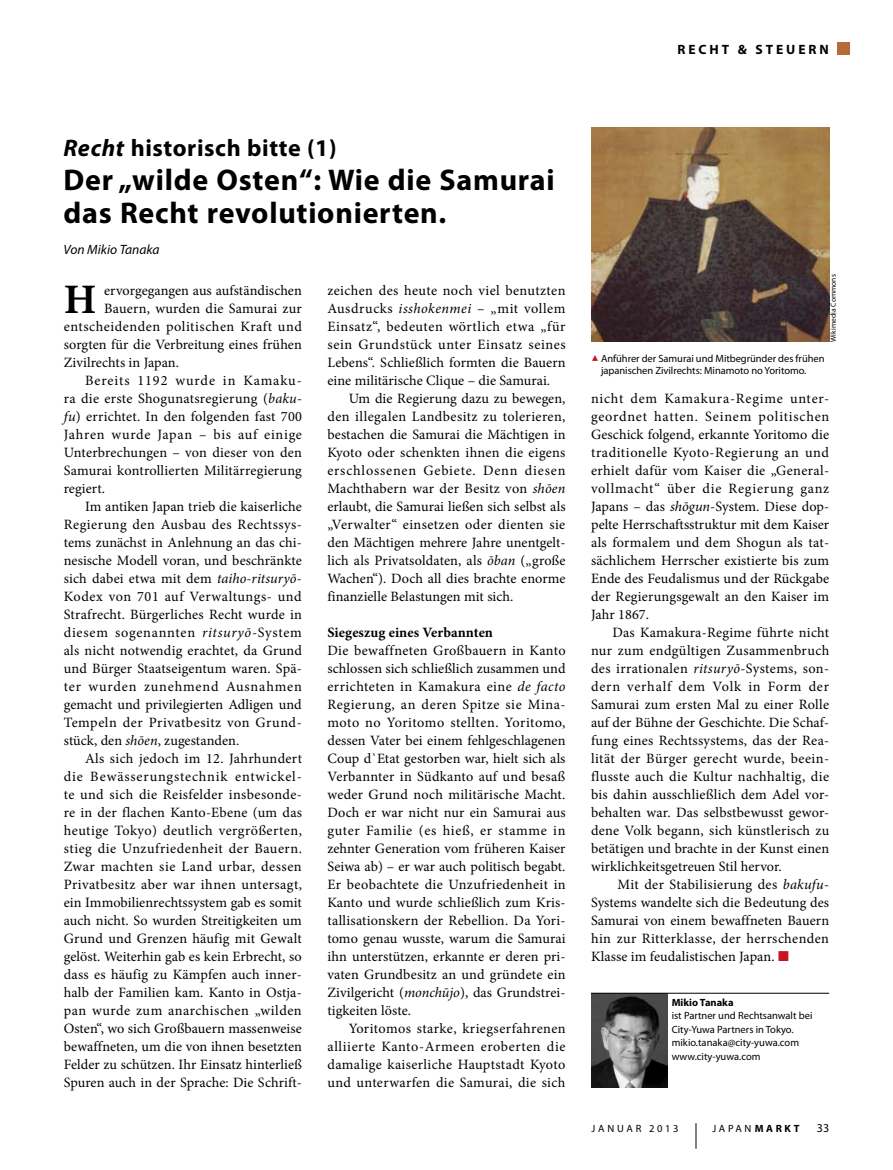
<style>
.page{position:relative;width:893px;height:1170px;background:#fff}
.page>*{position:absolute;margin:0;border:0;box-sizing:border-box;transform-origin:0 0}
.t1{font:700 42px "Minion Pro";color:#000}
.t2{font:700 30px/33px "Myriad Pro";letter-spacing:.025em;color:#000}
.t3{font:700 24px "Myriad Pro";letter-spacing:.025em;color:#000}
.t4{font:14.25px/18px "Minion Pro";letter-spacing:.01em;color:#000;text-align:justify}
.t5{font:14.25px "Minion Pro";letter-spacing:.035em;color:#000}
.t6{font:14.25px "Minion Pro";letter-spacing:.04em;color:#000}
.t7{font:14.25px "Minion Pro";letter-spacing:.03em;color:#000}
.t8{font:14.25px "Minion Pro";letter-spacing:.06em;color:#000}
.t9{font:14.25px "Minion Pro";letter-spacing:.055em;color:#000}
.t10{font:14.25px "Minion Pro";letter-spacing:.05em;color:#000}
.t11{font:14.25px "Minion Pro";letter-spacing:.065em;color:#000}
.t12{font:700 14.25px "Minion Pro";letter-spacing:.005em;color:#000}
.t13{font:italic 13.5px "Myriad Pro";color:#000}
.t14{font:700 13.5px "Myriad Pro";letter-spacing:.22em;color:#000}
.t15{font:12px "Myriad Pro";color:#000}
.t16{font:10.5px/13.5px "Myriad Pro";letter-spacing:-.005em;color:#000}
.t17{font:700 10.5px "Myriad Pro";color:#000}
.t18{font:7.5px "Myriad Pro";letter-spacing:.005em;color:#000}
.s1{font-style:italic}
.s2{color:#c8161d}
.s3{font-weight:700}
</style>
<div class="page">
<svg style="left:696px;top:1123px;width:1px;height:25px"></svg>
<div style="left:837px;top:43px;width:13px;height:12px;background:#b56a38"></div>
<img style="left:591px;top:993px;width:77px;height:94px">
<hr style="left:591px;top:992px;width:238px;height:1px;background:#000">
<img style="left:591px;top:128px;width:238px;height:214px">
<p class="t14" style="left:677px;top:40px;width:153px">r echt &amp; st euer n</p>
<h3 class="t3" style="left:64px;top:132px;width:274px"><span class="s1">Recht</span> historisch bitte (1)</h3>
<h2 class="t2" style="left:64px;top:162px;width:492px">Der „wilde Osten“: Wie die Samurai das Recht revolutionierten.</h2>
<p class="t13" style="left:64px;top:241px;width:97px">Von Mikio Tanaka</p>
<h1 class="t1" style="left:64px;top:270px;width:34px">H</h1>
<p class="t4" style="left:104px;top:281px;width:199px">ervorgegangen aus aufständischen</p>
<p class="t4" style="left:104px;top:299px;width:199px">Bauern, wurden die Samurai zur</p>
<p class="t6" style="left:64px;top:316px;width:240px">entscheidenden politischen Kraft und</p>
<p class="t4" style="left:64px;top:335px;width:240px">sorgten für die Verbreitung eines frühen</p>
<p class="t4" style="left:64px;top:353px;width:117px">Zivilrechts in Japan.</p>
<p class="t11" style="left:85px;top:370px;width:218px">Bereits 1192 wurde in Kamaku-</p>
<p class="t4" style="left:64px;top:389px;width:240px">ra die erste Shogunatsregierung (<span class="s1">baku-</span></p>
<p class="t4" style="left:64px;top:407px;width:240px"><span class="s1">fu</span>) errichtet. In den folgenden fast 700</p>
<p class="t10" style="left:64px;top:424px;width:240px">Jahren wurde Japan – bis auf einige</p>
<p class="t4" style="left:64px;top:443px;width:240px">Unterbrechungen – von dieser von den</p>
<p class="t4" style="left:64px;top:461px;width:240px">Samurai kontrollierten Militärregierung</p>
<p class="t4" style="left:64px;top:479px;width:43px">regiert.</p>
<p class="t4" style="left:85px;top:497px;width:218px">Im antiken Japan trieb die kaiserliche</p>
<p class="t5" style="left:64px;top:514px;width:240px">Regierung den Ausbau des Rechtssys-</p>
<p class="t4" style="left:64px;top:533px;width:240px">tems zunächst in Anlehnung an das chi-</p>
<p class="t4" style="left:64px;top:551px;width:239px">nesische Modell voran, und beschränkte</p>
<p class="t4" style="left:64px;top:569px;width:240px">sich dabei etwa mit dem <span class="s1">taiho-ritsuryō</span>-</p>
<p class="t6" style="left:64px;top:586px;width:239px">Kodex von 701 auf Verwaltungs- und</p>
<p class="t4" style="left:64px;top:605px;width:240px">Strafrecht. Bürgerliches Recht wurde in</p>
<p class="t9" style="left:64px;top:622px;width:240px">diesem sogenannten <span class="s1">ritsuryō</span>-System</p>
<p class="t4" style="left:64px;top:641px;width:240px">als nicht notwendig erachtet, da Grund</p>
<p class="t4" style="left:64px;top:659px;width:240px">und Bürger Staatseigentum waren. Spä-</p>
<p class="t8" style="left:64px;top:676px;width:240px">ter wurden zunehmend Ausnahmen</p>
<p class="t4" style="left:64px;top:695px;width:240px">gemacht und privilegierten Adligen und</p>
<p class="t6" style="left:64px;top:712px;width:240px">Tempeln der Privatbesitz von Grund-</p>
<p class="t4" style="left:64px;top:731px;width:177px">stück, den <span class="s1">shōen</span>, zugestanden.</p>
<p class="t4" style="left:85px;top:749px;width:218px">Als sich jedoch im 12. Jahrhundert</p>
<p class="t8" style="left:64px;top:766px;width:240px">die Bewässerungstechnik entwickel-</p>
<p class="t7" style="left:64px;top:784px;width:240px">te und sich die Reisfelder insbesonde-</p>
<p class="t4" style="left:64px;top:803px;width:240px">re in der flachen Kanto-Ebene (um das</p>
<p class="t5" style="left:64px;top:820px;width:240px">heutige Tokyo) deutlich vergrößerten,</p>
<p class="t5" style="left:64px;top:838px;width:240px">stieg die Unzufriedenheit der Bauern.</p>
<p class="t6" style="left:64px;top:856px;width:239px">Zwar machten sie Land urbar, dessen</p>
<p class="t7" style="left:64px;top:874px;width:240px">Privatbesitz aber war ihnen untersagt,</p>
<p class="t4" style="left:64px;top:893px;width:240px">ein Immobilienrechtssystem gab es somit</p>
<p class="t4" style="left:64px;top:911px;width:240px">auch nicht. So wurden Streitigkeiten um</p>
<p class="t4" style="left:64px;top:929px;width:240px">Grund und Grenzen häufig mit Gewalt</p>
<p class="t4" style="left:64px;top:947px;width:240px">gelöst. Weiterhin gab es kein Erbrecht, so</p>
<p class="t4" style="left:64px;top:965px;width:240px">dass es häufig zu Kämpfen auch inner-</p>
<p class="t4" style="left:64px;top:983px;width:240px">halb der Familien kam. Kanto in Ostja-</p>
<p class="t5" style="left:64px;top:1000px;width:239px">pan wurde zum anarchischen „wilden</p>
<p class="t4" style="left:64px;top:1019px;width:240px">Osten“, wo sich Großbauern massenweise</p>
<p class="t4" style="left:64px;top:1037px;width:240px">bewaffneten, um die von ihnen besetzten</p>
<p class="t4" style="left:64px;top:1055px;width:240px">Felder zu schützen. Ihr Einsatz hinterließ</p>
<p class="t4" style="left:64px;top:1073px;width:240px">Spuren auch in der Sprache: Die Schrift-</p>
<p class="t4" style="left:327px;top:281px;width:240px">zeichen des heute noch viel benutzten Ausdrucks <span class="s1">isshokenmei</span> – „mit vollem Einsatz“, bedeuten wörtlich etwa „für sein Grundstück unter Einsatz seines Lebens“. Schließlich formten die Bauern eine militärische Clique – die Samurai.</p>
<p class="t4" style="left:327px;top:389px;width:240px;text-indent:21px">Um die Regierung dazu zu bewegen, den illegalen Landbesitz zu tolerieren, bestachen die Samurai die Mächtigen in Kyoto oder schenkten ihnen die eigens erschlossenen Gebiete. Denn diesen Machthabern war der Besitz von <span class="s1">shōen </span>erlaubt, die Samurai ließen sich selbst als „Verwalter“ einsetzen oder dienten sie den Mächtigen mehrere Jahre unentgelt&shy;lich als Privatsoldaten, als <span class="s1">ōban</span> („große Wachen“). Doch all dies brachte enorme finanzielle Belastungen mit sich.</p>
<p class="t12" style="left:327px;top:622px;width:167px">Siegeszug eines Verbannten</p>
<p class="t4" style="left:327px;top:641px;width:240px">Die bewaffneten Großbauern in Kanto schlossen sich schließlich zusammen und errichteten in Kamakura eine <span class="s1">de facto </span>Regierung, an deren Spitze sie Mina&shy;moto no Yoritomo stellten. Yoritomo, dessen Vater bei einem fehlgeschlagenen Coup d`Etat gestorben war, hielt sich als Verbannter in Südkanto auf und besaß weder Grund noch militärische Macht.<br>Doch er war nicht nur ein Samurai aus guter Familie (es hieß, er stamme in zehnter Generation vom früheren Kaiser Seiwa ab) – er war auch politisch begabt.<br>Er beobachtete die Unzufriedenheit in Kanto und wurde schließlich zum Kris&shy;tallisationskern der Rebellion. Da Yori&shy;tomo genau wusste, warum die Samurai ihn unterstützen, erkannte er deren pri&shy;vaten Grundbesitz an und gründete ein Zivilgericht (<span class="s1">monchūjo</span>), das Grundstrei&shy;tigkeiten löste.</p>
<p class="t4" style="left:327px;top:1019px;width:240px;text-indent:21px">Yoritomos starke, kriegserfahrenen alliierte Kanto-Armeen eroberten die damalige kaiserliche Hauptstadt Kyoto und unterwarfen die Samurai, die sich</p>
<p class="t18" style="left:829px;top:342px;width:69px;rotate:-90deg">Wikimedia Commons</p>
<p class="t16" style="left:601px;top:352px;width:225px;line-height:12px">Anführer der Samurai und Mitbegründer des frühen japanischen Zivilrechts: Minamoto no Yoritomo.</p>
<p class="t4" style="left:591px;top:389px;width:240px">nicht dem Kamakura-Regime unter&shy;geordnet hatten. Seinem politischen Geschick folgend, erkannte Yoritomo die traditionelle Kyoto-Regierung an und erhielt dafür vom Kaiser die „General&shy;vollmacht“ über die Regierung ganz Japans – das <span class="s1">shōgun</span>-System. Diese dop&shy;pelte Herrschaftsstruktur mit dem Kaiser als formalem und dem Shogun als tat&shy;sächlichem Herrscher existierte bis zum Ende des Feudalismus und der Rückgabe der Regierungsgewalt an den Kaiser im Jahr 1867.</p>
<p class="t4" style="left:591px;top:623px;width:240px;text-indent:21px">Das Kamakura-Regime führte nicht nur zum endgültigen Zusammenbruch des irrationalen <span class="s1">ritsuryō</span>-Systems, son&shy;dern verhalf dem Volk in Form der Samurai zum ersten Mal zu einer Rolle auf der Bühne der Geschichte. Die Schaf&shy;fung eines Rechtssystems, das der Rea&shy;lität der Bürger gerecht wurde, beein&shy;flusste auch die Kultur nachhaltig, die bis dahin ausschließlich dem Adel vor&shy;behalten war. Das selbstbewusst gewor&shy;dene Volk begann, sich künstlerisch zu betätigen und brachte in der Kunst einen wirklichkeitsgetreuen Stil hervor.</p>
<p class="t4" style="left:591px;top:875px;width:240px;text-indent:26px">Mit der Stabilisierung des <span class="s1">bakufu</span>-Systems wandelte sich die Bedeutung des Samurai von einem bewaffneten Bauern hin zur Ritterklasse, der herrschenden Klasse im feudalistischen Japan. <span class="s2">■</span></p>
<p class="t17" style="left:672px;top:995px;width:63px">Mikio Tanaka</p>
<p class="t16" style="left:672px;top:1008px;width:142px">ist Partner und Rechtsanwalt bei<br>City-Yuwa Partners in Tokyo. mikio.tanaka@city-yuwa.com www.city-yuwa.com</p>
<p class="t16" style="left:591px;top:1121px;width:89px">Jan ua r 2013</p>
<p class="t16" style="left:712px;top:1121px;width:88px">JAPAN<span class="s3">MARKT</span></p>
<p class="t15" style="left:817px;top:1120px;width:14px">33</p>
</div>
